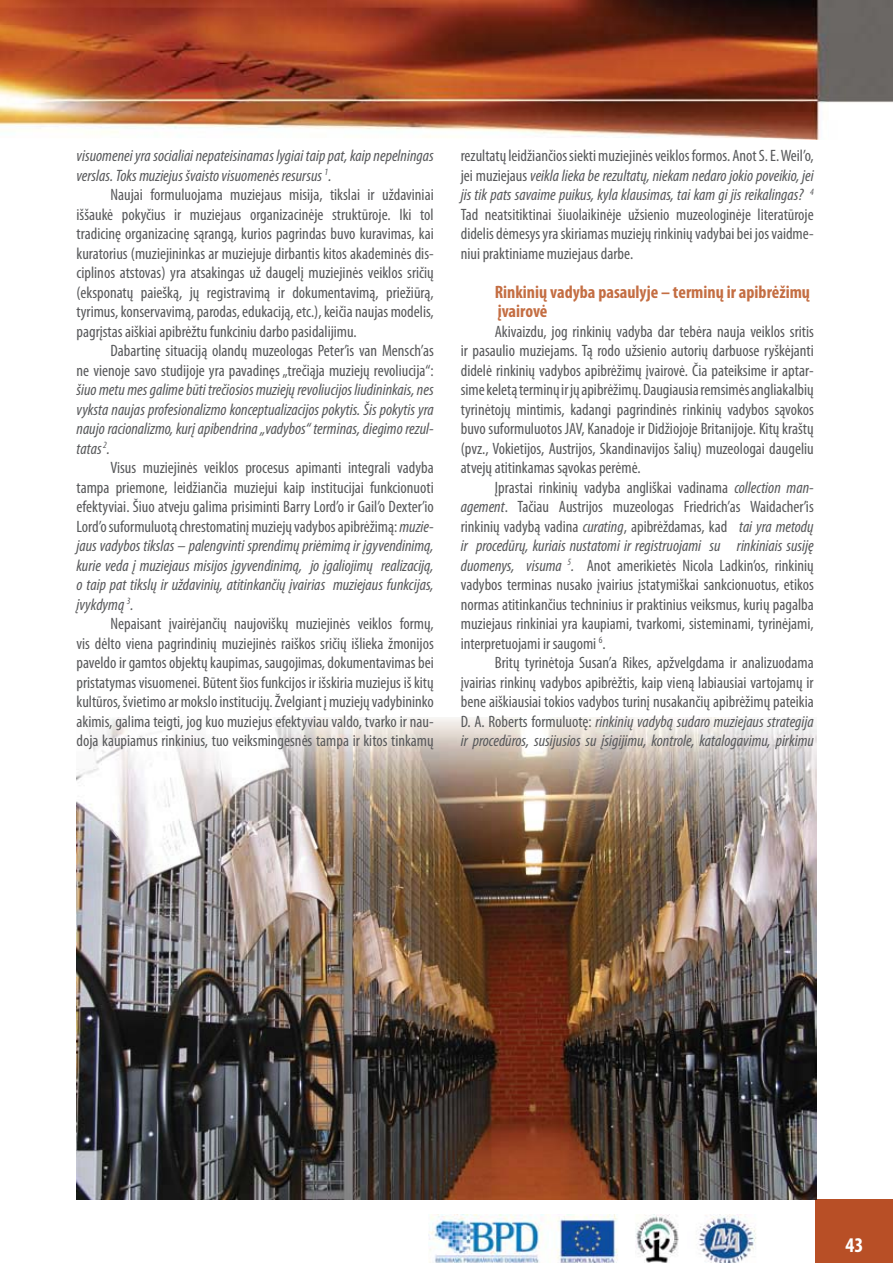
<style>
.page{position:relative;width:893px;height:1263px;background:#fff}
.page>*{position:absolute;margin:0;border:0;box-sizing:border-box;transform-origin:0 0}
.t1{font:700 condensed 21px "Myriad Pro";color:#fff}
.t2{font:700 condensed 18px/19.5px "Myriad Pro";color:#c46e43}
.t3{font:condensed 16.5px/19.5px "Myriad Pro";color:#58595b;text-align:justify}
.t4{font:italic condensed 16.5px/19.5px "Myriad Pro";color:#58595b}
.s1{font-style:italic}
</style>
<div class="page">
<div style="left:816px;top:1199px;width:77px;height:64px;background:#b84f26"></div>
<img style="left:0;top:0;width:893px;height:140px">
<img style="left:428px;top:1214px;width:328px;height:49px">
<img style="left:77px;top:718px;width:739px;height:482px">
<p class="t4" style="left:77px;top:147px;width:359px">visuomenei yra socialiai nepateisinamas lygiai taip pat, kaip nepelningas verslas. Toks muziejus švaisto visuomenės resursus <sup>1</sup>.</p>
<p class="t3" style="left:77px;top:186px;width:359px;text-indent:34px">Naujai formuluojama muziejaus misija, tikslai ir uždaviniai iššaukė pokyčius ir muziejaus organizacinėje struktūroje. Iki tol tradicinę organizacinę sąrangą, kurios pagrindas buvo kuravimas, kai kuratorius (muziejininkas ar muziejuje dirbantis kitos akademinės dis&shy;ciplinos atstovas) yra atsakingas už daugelį muziejinės veiklos sričių (eksponatų paiešką, jų registravimą ir dokumentavimą, priežiūrą, tyrimus, konservavimą, parodas, edukaciją, etc.), keičia naujas modelis, pagrįstas aiškiai apibrėžtu funkciniu darbo pasidalijimu.</p>
<p class="t3" style="left:77px;top:342px;width:359px;text-align:right">Dabartinę situaciją olandų muzeologas Peter’is van Mensch’as<br>ne vienoje savo studijoje yra pavadinęs „trečiąja muziejų revoliucija“:</p>
<p class="t4" style="left:77px;top:381px;width:359px;text-align:justify">šiuo metu mes galime būti trečiosios muziejų revoliucijos liudininkais, nes vyksta naujas profesionalizmo konceptualizacijos pokytis. Šis pokytis yra naujo racionalizmo, kurį apibendrina „vadybos“ terminas, diegimo rezul&shy;tatas <sup>2</sup>.</p>
<p class="t3" style="left:77px;top:459px;width:359px;text-indent:34px">Visus muziejinės veiklos procesus apimanti integrali vadyba tampa priemone, leidžiančia muziejui kaip institucijai funkcionuoti efektyviai. Šiuo atveju galima prisiminti Barry Lord’o ir Gail’o Dexter’io Lord’o suformuluotą chrestomatinį muziejų vadybos apibrėžimą: <span class="s1">muzie&shy;jaus vadybos tikslas – palengvinti sprendimų priėmimą ir įgyvendinimą, kurie veda į muziejaus misijos įgyvendinimą, jo įgaliojimų realizaciją, o taip pat tikslų ir uždavinių, atitinkančių įvairias muziejaus funkcijas, įvykdymą</span> <sup>3</sup><span class="s1">.</span></p>
<p class="t3" style="left:77px;top:615px;width:359px;text-indent:34px">Nepaisant įvairėjančių naujoviškų muziejinės veiklos formų, vis dėlto viena pagrindinių muziejinės raiškos sričių išlieka žmonijos paveldo ir gamtos objektų kaupimas, saugojimas, dokumentavimas bei pristatymas visuomenei. Būtent šios funkcijos ir išskiria muziejus iš kitų kultūros, švietimo ar mokslo institucijų. Žvelgiant į muziejų vadybininko akimis, galima teigti, jog kuo muziejus efektyviau valdo, tvarko ir nau&shy;doja kaupiamus rinkinius, tuo veiksmingesnės tampa ir kitos tinkamų</p>
<p class="t3" style="left:461px;top:147px;width:354px">rezultatų leidžiančios siekti muziejinės veiklos formos. Anot S. E. Weil’o, jei muziejaus <span class="s1">veikla lieka be rezultatų, niekam nedaro jokio poveikio, jei jis tik pats savaime puikus, kyla klausimas, tai kam gi jis reikalingas?</span> <sup>4<br></sup>Tad neatsitiktinai šiuolaikinėje užsienio muzeologinėje literatūroje didelis dėmesys yra skiriamas muziejų rinkinių vadybai bei jos vaidme&shy;niui praktiniame muziejaus darbe.</p>
<p class="t2" style="left:495px;top:283px;width:317px">Rinkinių vadyba pasaulyje – terminų ir apibrėžimų įvairovė</p>
<p class="t3" style="left:461px;top:322px;width:354px;text-indent:34px">Akivaizdu, jog rinkinių vadyba dar tebėra nauja veiklos sritis ir pasaulio muziejams. Tą rodo užsienio autorių darbuose ryškėjanti didelė rinkinių vadybos apibrėžimų įvairovė. Čia pateiksime ir aptar&shy;sime keletą terminų ir jų apibrėžimų. Daugiausia remsimės angliakalbių tyrinėtojų mintimis, kadangi pagrindinės rinkinių vadybos sąvokos buvo suformuluotos JAV, Kanadoje ir Didžiojoje Britanijoje. Kitų kraštų (pvz., Vokietijos, Austrijos, Skandinavijos šalių) muzeologai daugeliu atvejų atitinkamas sąvokas perėmė.</p>
<p class="t3" style="left:461px;top:479px;width:354px;text-indent:34px">Įprastai rinkinių vadyba angliškai vadinama <span class="s1">collection man&shy;agement</span>. Tačiau Austrijos muzeologas Friedrich’as Waidacher’is rinkinių vadybą vadina <span class="s1">curating</span>, apibrėždamas, kad <span class="s1">tai yra metodų ir procedūrų, kuriais nustatomi ir registruojami su rinkiniais susiję duomenys, visuma</span> <sup>5</sup><span class="s1">.</span> Anot amerikietės Nicola Ladkin’os, rinkinių vadybos terminas nusako įvairius įstatymiškai sankcionuotus, etikos normas atitinkančius techninius ir praktinius veiksmus, kurių pagalba muziejaus rinkiniai yra kaupiami, tvarkomi, sisteminami, tyrinėjami, interpretuojami ir saugomi <sup>6</sup>.</p>
<p class="t3" style="left:461px;top:654px;width:354px;text-indent:34px">Britų tyrinėtoja Susan’a Rikes, apžvelgdama ir analizuodama įvairias rinkinų vadybos apibrėžtis, kaip vieną labiausiai vartojamų ir bene aiškiausiai tokios vadybos turinį nusakančių apibrėžimų pateikia D. A. Roberts formuluotę: <span class="s1">rinkinių vadybą sudaro muziejaus strategija ir procedūros, susijusios su įsigijimu, kontrole, katalogavimu, pirkimu</span></p>
<p class="t1" style="left:845px;top:1237px;width:19px">43</p>
</div>
